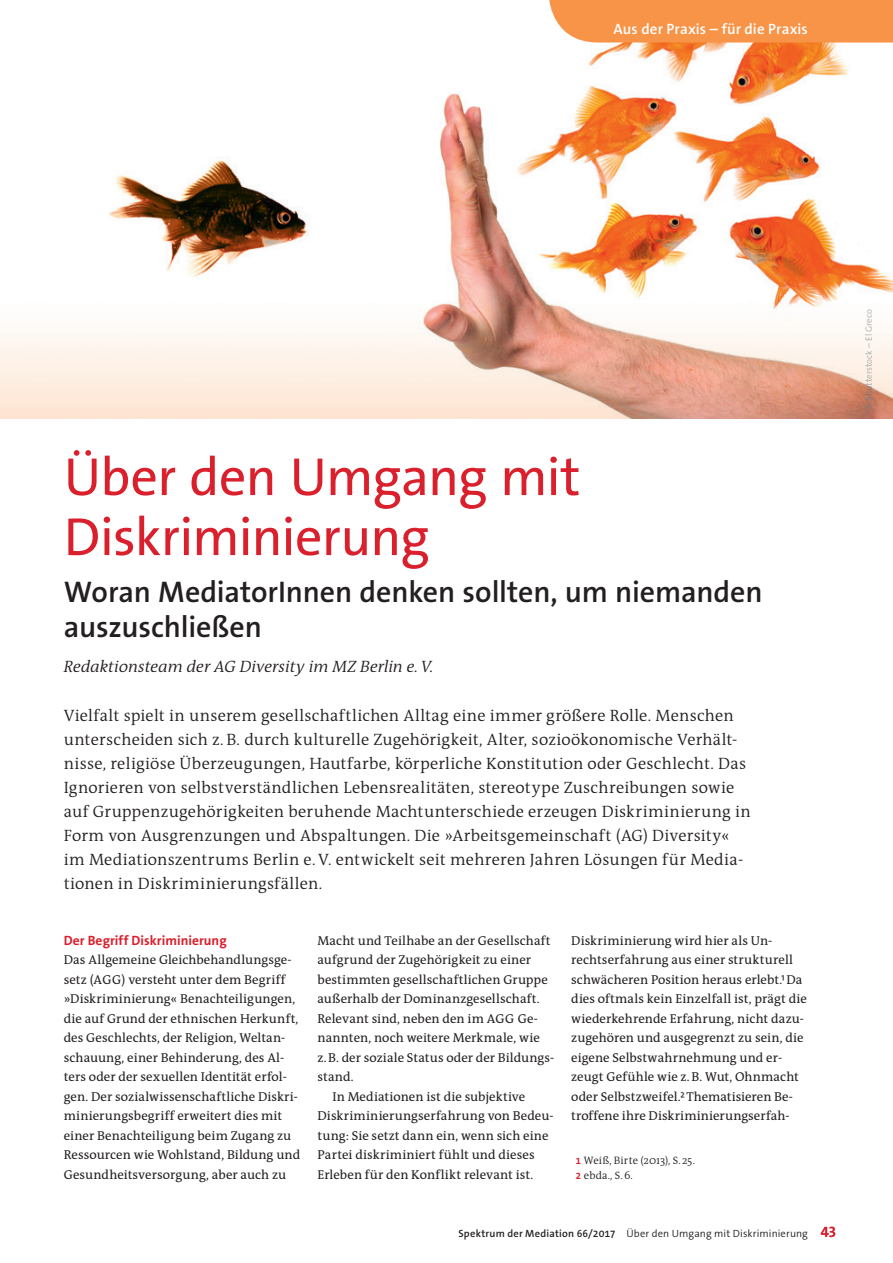
<style>
.page{position:relative;width:893px;height:1263px;background:#fff}
.page>*{position:absolute;margin:0;border:0;box-sizing:border-box;transform-origin:0 0}
.t1{font:54px/60px "The Sans Os F";letter-spacing:-.02em;color:#da202d}
.t2{font:600 30px/34.5px "The Sans Os F";letter-spacing:-.005em;color:#231f20}
.t3{font:300 16.5px/24px "The Antiqua B";letter-spacing:.015em;color:#231f20}
.t4{font:italic 300 16.5px "The Antiqua B";color:#231f20}
.t5{font:600 15px "The Sans Os F";letter-spacing:.01em;color:#fff}
.t6{font:700 13.5px "The Sans Os F";letter-spacing:.005em;color:#da202d}
.t7{font:12.9px/19.5px "The Antiqua B";letter-spacing:.005em;color:#231f20}
.t8{font:300 10.8px/15px "The Antiqua B";letter-spacing:.005em;color:#231f20}
.t9{font:300 10.5px "The Sans Os F";letter-spacing:.01em;color:#231f20}
.t10{font:300 9px "The Sans Os F";letter-spacing:.01em;color:#a8a9ad}
.s1{font-family:"The Sans Os F";font-weight:300}
.s2{font-family:"The Sans Os F";font-weight:700;font-size:9.45px;color:#da202d}
.s3{font-weight:600}
.s4{font-weight:600;font-size:15px;color:#da202d}
.s5{color:#76787b}
</style>
<div class="page">
<img style="left:0;top:43px;width:893px;height:375px">
<div style="left:549px;top:0;width:344px;height:43px;background:#f79447"></div>
<p class="t5" style="left:613px;top:19px;width:196px">Aus der Praxis – für die Praxis</p>
<h1 class="t1" style="left:64px;top:447px;width:518px">Über den Umgang mit<br>Diskriminierung</h1>
<h2 class="t2" style="left:64px;top:575px;width:700px">Woran MediatorInnen denken sollten, um niemanden auszuschließen</h2>
<p class="t4" style="left:64px;top:655px;width:371px">Redaktionsteam der AG Diversity im MZ Berlin e.V.</p>
<p class="t3" style="left:64px;top:704px;width:688px">Vielfalt spielt in unserem gesellschaftlichen Alltag eine immer größere Rolle. Menschen unterscheiden sich z. B. durch kulturelle Zugehörigkeit, Alter, sozioökonomische Verhält&shy;nisse, religiöse Überzeugungen, Hautfarbe, körperliche Konstitution oder Geschlecht. Das Ignorieren von selbstverständlichen Lebensrealitäten, stereotype Zuschreibungen sowie auf Gruppenzugehörigkeiten beruhende Machtunterschiede erzeugen Diskriminierung in Form von Ausgrenzungen und Abspaltungen. Die »Arbeitsgemeinschaft (AG) Diversity« im Mediationszentrums Berlin e.V. entwickelt seit mehreren Jahren Lösungen für Media&shy;tionen in Diskriminierungsfällen.</p>
<p class="t6" style="left:64px;top:932px;width:164px">Der Begriff Diskriminierung</p>
<p class="t7" style="left:64px;top:951px;width:238px">Das Allgemeine Gleichbehandlungsge&shy;setz (AGG) versteht unter dem Begriff »Diskriminierung« Benachteiligungen, die auf Grund der ethnischen Herkunft, des Geschlechts, der Religion, Weltan&shy;schauung, einer Behinderung, des Al&shy;ters oder der sexuellen Identität erfol&shy;gen. Der sozialwissenschaftliche Diskri&shy;minierungsbegriff erweitert dies mit einer Benachteiligung beim Zugang zu Ressourcen wie Wohlstand, Bildung und Gesundheitsversorgung, aber auch zu</p>
<p class="t7" style="left:317px;top:931px;width:235px">Macht und Teilhabe an der Gesellschaft</p>
<p class="t7" style="left:317px;top:951px;width:215px">aufgrund der Zugehörigkeit zu einer</p>
<p class="t7" style="left:317px;top:970px;width:232px">bestimmten gesellschaftlichen Gruppe</p>
<p class="t7" style="left:317px;top:990px;width:224px">außerhalb der Dominanzgesellschaft.</p>
<p class="t7" style="left:317px;top:1009px;width:222px">Relevant sind, neben den im AGG Ge-</p>
<p class="t7" style="left:317px;top:1029px;width:224px">nannten, noch weitere Merkmale, wie</p>
<p class="t7" style="left:317px;top:1048px;width:237px">z.B. der soziale Status oder der Bildungs-</p>
<p class="t7" style="left:317px;top:1068px;width:38px">stand.</p>
<p class="t7" style="left:332px;top:1087px;width:195px">In Mediationen ist die subjektive</p>
<p class="t7" style="left:317px;top:1107px;width:237px">Diskriminierungserfahrung von Bedeu-</p>
<p class="t7" style="left:317px;top:1126px;width:232px">tung: Sie setzt dann ein, wenn sich eine</p>
<p class="t7" style="left:317px;top:1146px;width:219px">Partei diskriminiert fühlt und dieses</p>
<p class="t7" style="left:317px;top:1165px;width:217px">Erleben für den Konflikt relevant ist.</p>
<p class="t7" style="left:571px;top:931px;width:237px">Diskriminierung wird hier als Un&shy;rechtserfahrung aus einer strukturell schwächeren Position heraus erlebt.<span class="s1">1</span>Da dies oftmals kein Einzelfall ist, prägt die wiederkehrende Erfahrung, nicht dazu&shy;zugehören und ausgegrenzt zu sein, die eigene Selbstwahrnehmung und er&shy;zeugt Gefühle wie z.B. Wut, Ohnmacht oder Selbstzweifel.<span class="s1">2</span>Thematisieren Be&shy;troffene ihre Diskriminierungserfah-</p>
<p class="t8" style="left:576px;top:1153px;width:121px"><span class="s2">1</span> Weiß, Birte (2013), S. 25.<br><span class="s2">2</span> ebda., S.6.</p>
<p class="t9" style="left:458px;top:1227px;width:379px"><span class="s3">Spektrum der Mediation 66/2017</span> Über den Umgang mit Diskriminierung <span class="s4">43</span></p>
<p class="t10" style="left:863px;top:410px;width:102px;rotate:-90deg"><span class="s5">© Shu</span>tterstock – El Greco</p>
</div>
